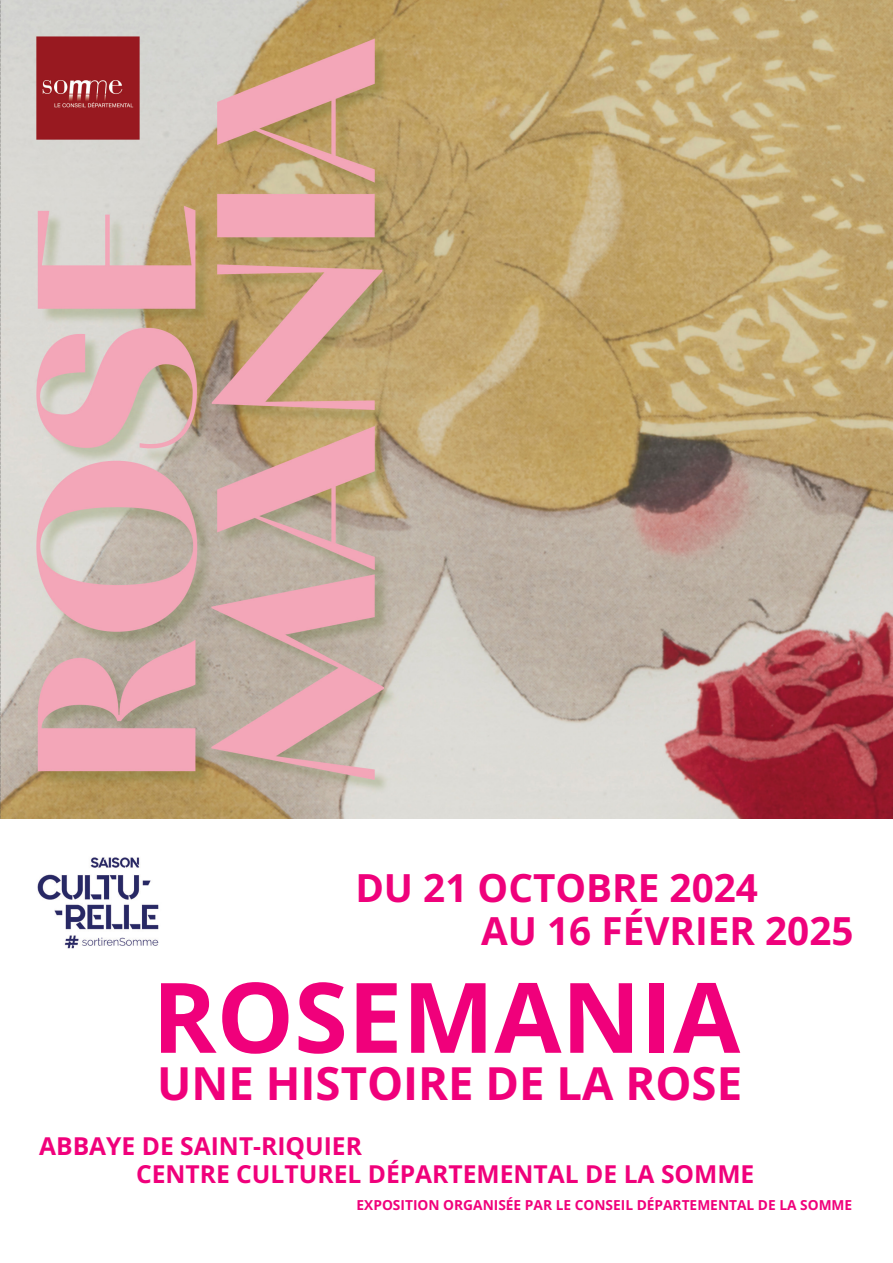
<style>
.page{position:relative;width:893px;height:1263px;background:#fff}
.page>*{position:absolute;margin:0;border:0;box-sizing:border-box;transform-origin:0 0}
.t1{font:700 97.5px "Open Sans";color:#f0007b}
.t2{font:700 45.45px "Open Sans";color:#f0007b}
.t3{font:700 38.7px "Open Sans";color:#ef017b}
.t4{font:700 24.6px "Open Sans";color:#f0007b}
.t5{font:700 13.8px "Open Sans";color:#f0007b}
</style>
<div class="page">
<img style="left:0;top:0;width:893px;height:819px">
<img style="left:37px;top:857px;width:122px;height:92px">
<p class="t3" style="left:355px;top:862px;width:404px">DU 21 OCTOBRE 2024</p>
<p class="t3" style="left:481px;top:904px;width:374px">AU 16 FÉVRIER 2025</p>
<p class="t1" style="left:152px;top:950px;width:589px">ROSEMANIA</p>
<p class="t2" style="left:157px;top:1052px;width:586px">UNE HISTOIRE DE LA ROSE</p>
<p class="t4" style="left:39px;top:1129px;width:324px">ABBAYE DE SAINT-RIQUIER</p>
<p class="t4" style="left:136px;top:1157px;width:620px">CENTRE CULTUREL DÉPARTEMENTAL DE LA SOMME</p>
<p class="t5" style="left:357px;top:1195px;width:497px">EXPOSITION ORGANISÉE PAR LE CONSEIL DÉPARTEMENTAL DE LA SOMME</p>
</div>
